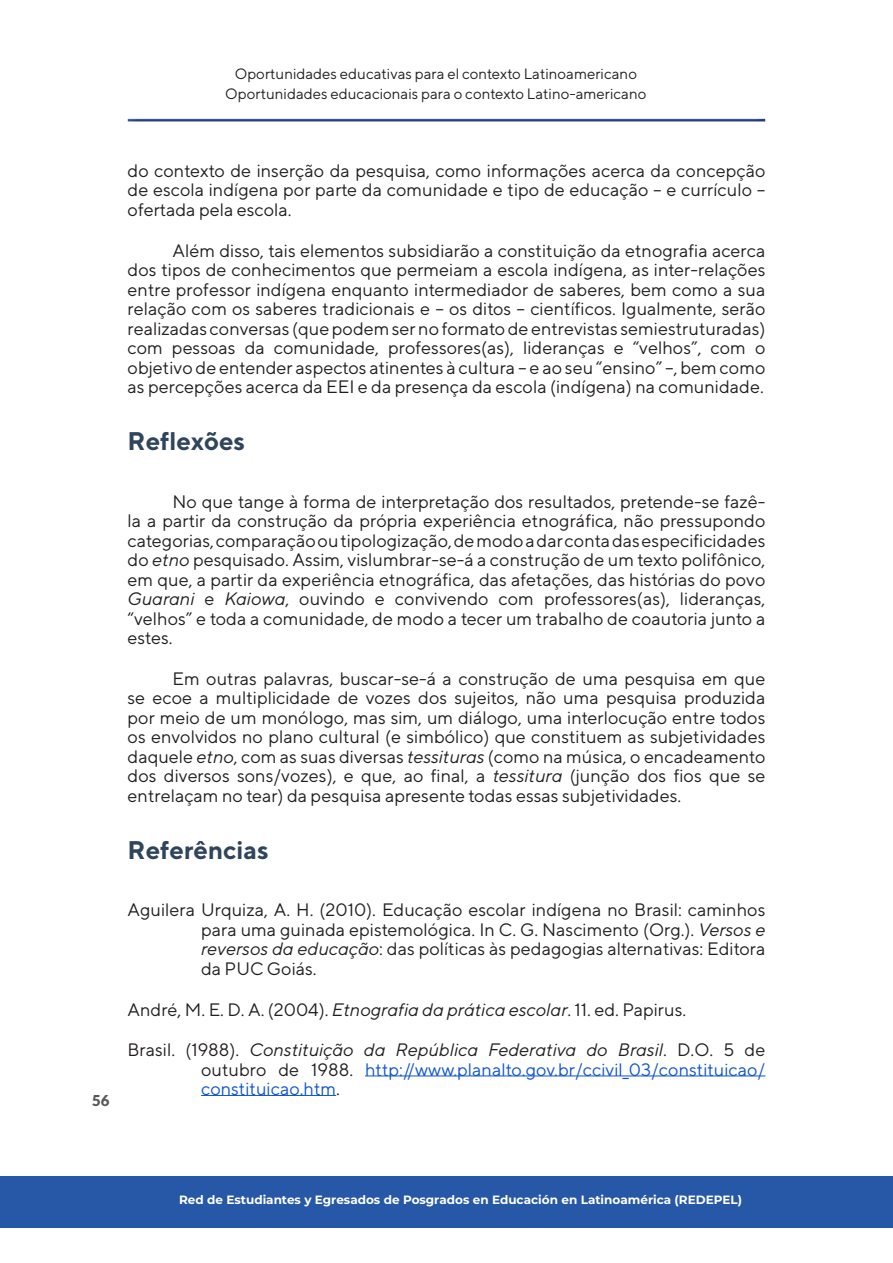
<style>
.page{position:relative;width:893px;height:1263px;background:#fff}
.page>*{position:absolute;margin:0;border:0;box-sizing:border-box;transform-origin:0 0}
.TÍTULO_1{font:700 25.5px "TT Norms";color:#30455b}
.PARRAFO_NORMAL_SANGRIA{font:18px/19.5px "TT Norms";color:#231f20;text-align:justify}
.BIBLIOGRAFIA{font:18px/19.5px "TT Norms";color:#231f20;text-align:justify}
.BIBLIOGRAFIA-2{font:18px/19.5px "TT Norms";color:#15c;text-align:justify}
.t1{font:15px/19.8px "TT Norms";color:#231f20;text-align:center}
.t2{font:900 15px "Lato";color:#57585a}
.t3{font:700 12px "Montserrat";color:#fff}
.s1{font-style:italic}
.s2{color:#231f20}
.s3{font-style:italic;color:#231f20}
</style>
<div class="page">
<div style="left:1px;top:1176px;width:892px;height:52px;background:#2758a7"></div>
<div style="left:126px;top:118px;width:641px;height:6px;background:#19678e;opacity:.75"></div>
<hr style="left:365px;top:1076px;width:400px;height:1px;background:#15c">
<hr style="left:201px;top:1095px;width:135px;height:1px;background:#15c">
<p class="t1" style="left:225px;top:64px;width:423px">Oportunidades educativas para el contexto Latinoamericano<br>Oportunidades educacionais para o contexto Latino-americano</p>
<p class="t2" style="left:92px;top:1092px;width:19px">56</p>
<p class="PARRAFO_NORMAL_SANGRIA" style="left:128px;top:160px;width:639px">do contexto de inserção da pesquisa, como informações acerca da concepção de escola indígena por parte da comunidade e tipo de educação – e currículo – ofertada pela escola.</p>
<p class="PARRAFO_NORMAL_SANGRIA" style="left:128px;top:240px;width:639px;text-indent:45px">Além disso, tais elementos subsidiarão a constituição da etnografia acerca dos tipos de conhecimentos que permeiam a escola indígena, as inter-relações entre professor indígena enquanto intermediador de saberes, bem como a sua relação com os saberes tradicionais e – os ditos – científicos. Igualmente, serão realizadas conversas (que podem ser no formato de entrevistas semiestruturadas) com pessoas da comunidade, professores(as), lideranças e “velhos”, com o objetivo de entender aspectos atinentes à cultura – e ao seu “ensino” –, bem como as percepções acerca da EEI e da presença da escola (indígena) na comunidade.</p>
<p class="TÍTULO_1" style="left:128px;top:425px;width:119px">Reflexões</p>
<p class="PARRAFO_NORMAL_SANGRIA" style="left:128px;top:491px;width:639px;text-indent:45px">No que tange à forma de interpretação dos resultados, pretende-se fazê&shy;la a partir da construção da própria experiência etnográfica, não pressupondo categorias, comparação ou tipologização, de modo a dar conta das especificidades do <span class="s1">etno</span> pesquisado. Assim, vislumbrar-se-á a construção de um texto polifônico, em que, a partir da experiência etnográfica, das afetações, das histórias do povo <span class="s1">Guarani</span> e <span class="s1">Kaiowa</span>, ouvindo e convivendo com professores(as), lideranças, “velhos” e toda a comunidade, de modo a tecer um trabalho de coautoria junto a estes.</p>
<p class="PARRAFO_NORMAL_SANGRIA" style="left:128px;top:668px;width:639px;text-indent:45px">Em outras palavras, buscar-se-á a construção de uma pesquisa em que se ecoe a multiplicidade de vozes dos sujeitos, não uma pesquisa produzida por meio de um monólogo, mas sim, um diálogo, uma interlocução entre todos os envolvidos no plano cultural (e simbólico) que constituem as subjetividades daquele <span class="s1">etno</span>, com as suas diversas <span class="s1">tessituras</span> (como na música, o encadeamento dos diversos sons/vozes), e que, ao final, a <span class="s1">tessitura</span> (junção dos fios que se entrelaçam no tear) da pesquisa apresente todas essas subjetividades.</p>
<p class="TÍTULO_1" style="left:128px;top:834px;width:143px">Referências</p>
<p class="BIBLIOGRAFIA" style="left:201px;top:900px;width:566px;text-indent:-74px">Aguilera Urquiza, A. H. (2010). Educação escolar indígena no Brasil: caminhos para uma guinada epistemológica. In C. G. Nascimento (Org.). <span class="s1">Versos e reversos da educação</span>: das políticas às pedagogias alternativas: Editora da PUC Goiás.</p>
<p class="BIBLIOGRAFIA" style="left:128px;top:999px;width:560px">André, M. E. D. A. (2004). <span class="s1">Etnografia da prática escolar</span>. 11. ed. Papirus.</p>
<p class="BIBLIOGRAFIA-2" style="left:201px;top:1040px;width:566px;text-indent:-74px"><span class="s2">Brasil. (1988).</span> <span class="s3">Constituição da República Federativa do Brasil</span><span class="s2">. D.O. 5 de outubro de 1988.</span> http://www.planalto.gov.br/ccivil_03/constituicao/ constituicao.htm<span class="s2">.</span></p>
<p class="t3" style="left:179px;top:1191px;width:564px">Red de Estudiantes y Egresados de Posgrados en Educación en Latinoamérica (REDEPEL)</p>
</div>
